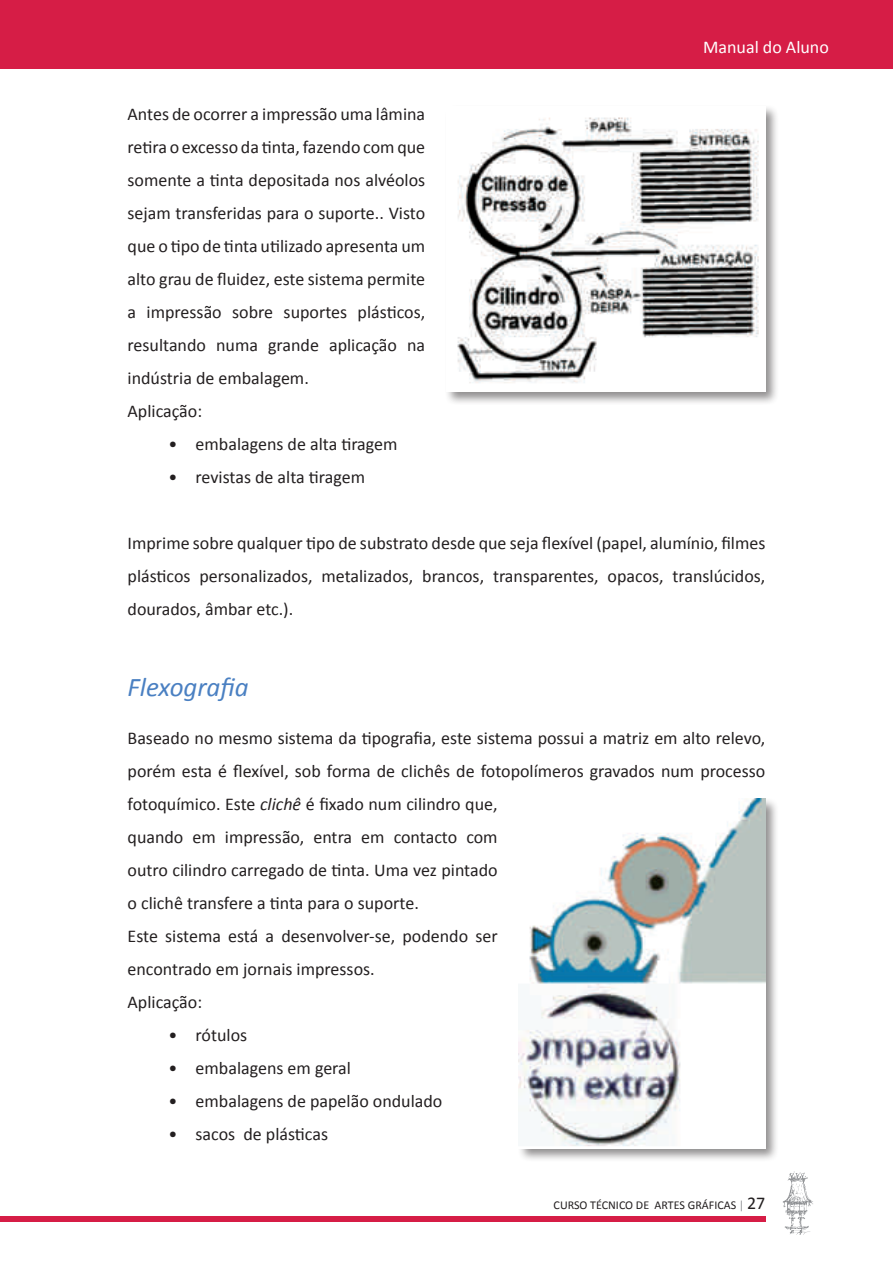
<style>
.page{position:relative;width:893px;height:1263px;background:#fff}
.page>*{position:absolute;margin:0;border:0;box-sizing:border-box;transform-origin:0 0}
.Tx_Subtítulo{font:italic 27px "Calibri";color:#4a80c2}
.Tx_Normal{font:18px/33px "Calibri";color:#231f20;text-align:justify}
.t1{font:18px "Calibri";color:#fff}
.t2{font:12px "Calibri";color:#231f20}
.s1{font-style:italic}
.s2{color:#8f9194}
.s3{font-size:18px}
</style>
<div class="page">
<div style="left:0;top:1216px;width:765px;height:5px;background:#d61d46"></div>
<div style="left:0;top:0;width:893px;height:68px;background:#d61d46"></div>
<svg style="left:783px;top:1171px;width:30px;height:64px"></svg>
<div style="left:444px;top:104px;width:336px;height:301px;background:#231f20;opacity:.5"></div>
<img style="left:446px;top:106px;width:319px;height:285px">
<div style="left:517px;top:797px;width:263px;height:365px;background:#231f20;opacity:.5"></div>
<img style="left:519px;top:799px;width:246px;height:349px">
<p class="Tx_Normal" style="left:128px;top:97px;width:299px">Antes de ocorrer a impressão uma lâmina retira o excesso da tinta, fazendo com que somente a tinta depositada nos alvéolos sejam transferidas para o suporte.. Visto que o tipo de tinta utilizado apresenta um alto grau de fluidez, este sistema permite a impressão sobre suportes plásticos, resultando numa grande aplicação na indústria de embalagem.</p>
<p class="Tx_Normal" style="left:128px;top:394px;width:76px">Aplicação:</p>
<p class="Tx_Normal" style="left:169px;top:427px;width:230px">• embalagens de alta tiragem</p>
<p class="Tx_Normal" style="left:169px;top:460px;width:198px">• revistas de alta tiragem</p>
<p class="t1" style="left:703px;top:35px;width:127px">Manual do Aluno</p>
<p class="Tx_Normal" style="left:128px;top:526px;width:639px">Imprime sobre qualquer tipo de substrato desde que seja flexível (papel, alumínio, filmes plásticos personalizados, metalizados, brancos, transparentes, opacos, translúcidos, dourados, âmbar etc.).</p>
<p class="Tx_Subtítulo" style="left:128px;top:668px;width:123px">Flexografia</p>
<p class="Tx_Normal" style="left:128px;top:721px;width:639px;text-align:left">Baseado no mesmo sistema da tipografia, este sistema possui a matriz em alto relevo, porém esta é flexível, sob forma de clichês de fotopolímeros gravados num processo fotoquímico. Este <span class="s1">clichê</span> é fixado num cilindro que,<br>quando em impressão, entra em contacto com<br>outro cilindro carregado de tinta. Uma vez pintado<br>o clichê transfere a tinta para o suporte.</p>
<p class="Tx_Normal" style="left:128px;top:919px;width:372px">Este sistema está a desenvolver-se, podendo ser encontrado em jornais impressos.</p>
<p class="Tx_Normal" style="left:128px;top:985px;width:76px">Aplicação:</p>
<p class="Tx_Normal" style="left:169px;top:1018px;width:80px">• rótulos</p>
<p class="Tx_Normal" style="left:169px;top:1051px;width:184px">• embalagens em geral</p>
<p class="Tx_Normal" style="left:169px;top:1084px;width:275px">• embalagens de papelão ondulado</p>
<p class="Tx_Normal" style="left:169px;top:1117px;width:161px">• sacos de plásticas</p>
<p class="t2" style="left:554px;top:1197px;width:213px">CURSO TÉCNICO DE ARTES GRÁFICAS <span class="s2">|</span> <span class="s3">27</span></p>
</div>
